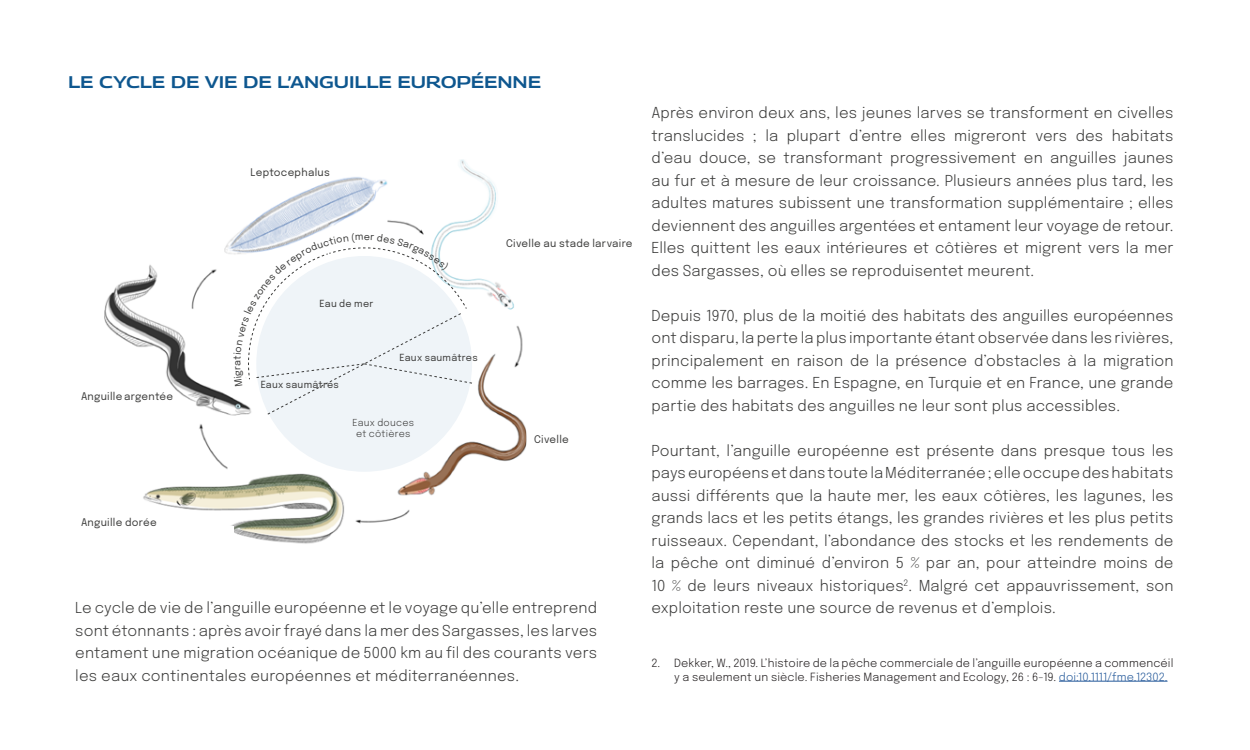
<style>
.page{position:relative;width:1250px;height:750px;background:#fff}
.page>*{position:absolute;margin:0;border:0;box-sizing:border-box;transform-origin:0 0}
.t1{font:600 16.88px "Georama Expanded";letter-spacing:-.01em;color:#0e578f}
.t2{font:300 15px/22.5px "Epilogue";letter-spacing:.01em;color:#3c3c3b;text-align:justify}
.t3{font:300 11.25px/13.8px "Epilogue";letter-spacing:.015em;color:#231f20}
.t4{font:10.38px "Epilogue";letter-spacing:.025em;color:#3c3c3b}
.t5{font:9.62px "Epilogue";letter-spacing:.03em;color:#3c3c3b}
.t6{font:300 9.62px/11.8px "Epilogue";letter-spacing:.025em;color:#3c3c3b;text-align:center}
.s1{color:#275b9b}
</style>
<div class="page">
<img style="left:104px;top:159px;width:422px;height:385px">
<div style="left:256px;top:256px;width:216px;height:216px;background:#eff4f8;border-radius:50%"></div>
<div style="left:220px;top:164px;width:71px;height:31px;background:#fff"></div>
<div style="left:104px;top:384px;width:64px;height:34px;background:#fff"></div>
<div style="left:104px;top:399px;width:79px;height:34px;background:#fff"></div>
<div style="left:456px;top:238px;width:70px;height:36px;background:#fff"></div>
<div style="left:457px;top:467px;width:70px;height:34px;background:#fff"></div>
<div style="left:152px;top:526px;width:82px;height:35px;background:#fff"></div>
<div style="left:470px;top:314px;width:32px;height:13px;background:#fff"></div>
<hr style="left:1059px;top:681px;width:109px;height:1px;background:#275b9b">
<svg style="left:234px;top:233px;width:239px;height:182px"></svg>
<p class="t1" style="left:68px;top:70px;width:474px">LE CYCLE DE VIE DE L’ANGUILLE EUROPÉENNE</p>
<p class="t4" style="left:81px;top:388px;width:94px">Anguille argentée</p>
<p class="t4" style="left:81px;top:515px;width:77px">Anguille dorée</p>
<p class="t4" style="left:251px;top:165px;width:81px">Leptocephalus</p>
<p class="t5" style="left:230px;top:366px;width:7px;rotate:-90deg">a</p>
<p class="t5" style="left:320px;top:297px;width:55px">Eau de mer</p>
<p class="t5" style="left:261px;top:378px;width:80px">Eaux saumâtres</p>
<p class="t5" style="left:400px;top:351px;width:80px">Eaux saumâtres</p>
<p class="t6" style="left:352px;top:416px;width:63px">Eaux douces et côtières</p>
<p class="t4" style="left:506px;top:236px;width:128px">Civelle au stade larvaire</p>
<p class="t4" style="left:534px;top:432px;width:36px">Civelle</p>
<p class="t2" style="left:75px;top:596px;width:523px">Le cycle de vie de l’anguille européenne et le voyage qu’elle entreprend sont étonnants : après avoir frayé dans la mer des Sargasses, les larves entament une migration océanique de 5000 km au fil des courants vers les eaux continentales européennes et méditerranéennes.</p>
<p class="t2" style="left:652px;top:101px;width:524px">Après environ deux ans, les jeunes larves se transforment en civelles translucides ; la plupart d’entre elles migreront vers des habitats d’eau douce, se transformant progressivement en anguilles jaunes au fur et à mesure de leur croissance. Plusieurs années plus tard, les adultes matures subissent une transformation supplémentaire ; elles deviennent des anguilles argentées et entament leur voyage de retour.<br>Elles quittent les eaux intérieures et côtières et migrent vers la mer des Sargasses, où elles se reproduisentet meurent.</p>
<p class="t2" style="left:652px;top:303px;width:524px">Depuis 1970, plus de la moitié des habitats des anguilles européennes ont disparu, la perte la plus importante étant observée dans les rivières, principalement en raison de la présence d’obstacles à la migration comme les barrages. En Espagne, en Turquie et en France, une grande partie des habitats des anguilles ne leur sont plus accessibles.</p>
<p class="t2" style="left:652px;top:438px;width:523px">Pourtant, l’anguille européenne est présente dans presque tous les pays européens et dans toute la Méditerranée ; elle occupe des habitats aussi différents que la haute mer, les eaux côtières, les lagunes, les grands lacs et les petits étangs, les grandes rivières et les plus petits ruisseaux. Cependant, l’abondance des stocks et les rendements de la pêche ont diminué d’environ 5 % par an, pour atteindre moins de 10 % de leurs niveaux historiques<sup>2</sup>. Malgré cet appauvrissement, son exploitation reste une source de revenus et d’emplois.</p>
<p class="t3" style="left:674px;top:655px;width:501px;text-indent:-22px">2. Dekker, W., 2019. L’histoire de la pêche commerciale de l’anguille européenne a commencéil y a seulement un siècle. Fisheries Management and Ecology, 26 : 6-19. <span class="s1">doi:10.1111/fme.12302.</span></p>
</div>
